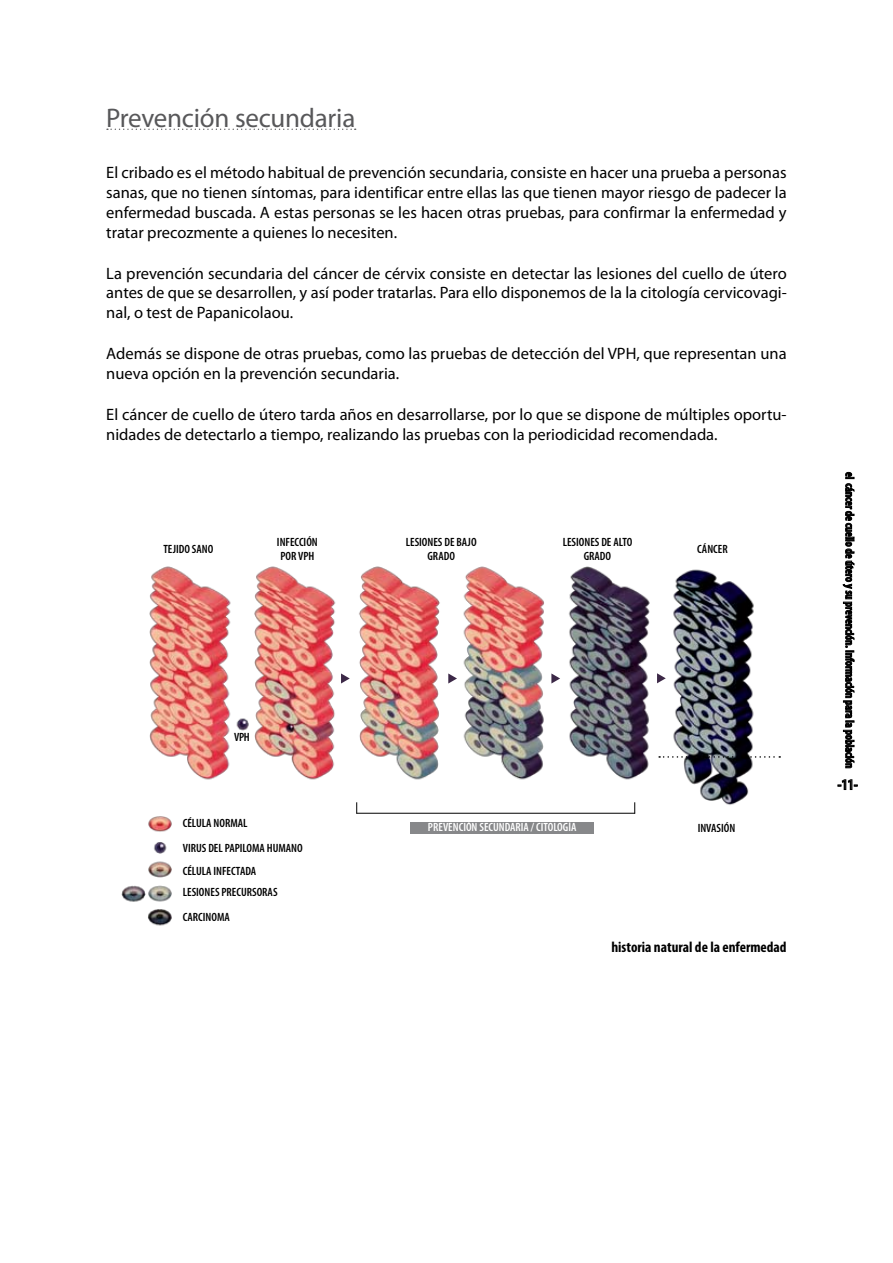
<style>
.page{position:relative;width:893px;height:1263px;background:#fff}
.page>*{position:absolute;margin:0;border:0;box-sizing:border-box;transform-origin:0 0}
.t1{font:27px "Myriad Pro";letter-spacing:-.01em;color:#58585a}
.t2{font:16.5px/19.8px "Myriad Pro";color:#000;text-align:justify}
.t3{font:700 condensed 15px "Myriad Pro";color:#000}
.t4{font:600 condensed 15px "Myriad Pro";color:#000}
.t5{font:600 condensed 12px/14.4px "Myriad Pro";color:#000}
.t6{font:600 condensed 12px "Myriad Pro";color:#fff}
</style>
<div class="page">
<svg style="left:842px;top:472px;width:13px;height:296px"></svg>
<svg style="left:838px;top:779px;width:19px;height:11px"></svg>
<svg style="left:107px;top:129px;width:249px;height:1px"></svg>
<img style="left:121px;top:566px;width:660px;height:360px">
<hr style="left:356px;top:813px;width:279px;height:1px;background:#000">
<div style="left:410px;top:822px;width:184px;height:11px;background:#87888a"></div>
<svg style="left:341px;top:673px;width:9px;height:10px"></svg>
<svg style="left:551px;top:673px;width:9px;height:10px"></svg>
<svg style="left:448px;top:673px;width:9px;height:10px"></svg>
<svg style="left:657px;top:673px;width:9px;height:10px"></svg>
<svg style="left:659px;top:756px;width:121px;height:2px"></svg>
<h1 class="t1" style="left:106px;top:101px;width:251px">Prevención secundaria</h1>
<p class="t2" style="left:106px;top:163px;width:682px">El cribado es el método habitual de prevención secundaria, consiste en hacer una prueba a personas sanas, que no tienen síntomas, para identificar entre ellas las que tienen mayor riesgo de padecer la enfermedad buscada. A estas personas se les hacen otras pruebas, para confirmar la enfermedad y tratar precozmente a quienes lo necesiten.</p>
<p class="t2" style="left:106px;top:263px;width:682px">La prevención secundaria del cáncer de cérvix consiste en detectar las lesiones del cuello de útero antes de que se desarrollen, y así poder tratarlas. Para ello disponemos de la la citología cervicovagi&shy;nal, o test de Papanicolaou.</p>
<p class="t2" style="left:106px;top:344px;width:682px">Además se dispone de otras pruebas, como las pruebas de detección del VPH, que representan una nueva opción en la prevención secundaria.</p>
<p class="t2" style="left:106px;top:404px;width:682px">El cáncer de cuello de útero tarda años en desarrollarse, por lo que se dispone de múltiples oportu&shy;nidades de detectarlo a tiempo, realizando las pruebas con la periodicidad recomendada.</p>
<p class="t5" style="left:277px;top:534px;width:42px">INFECCIÓN<br>POR VPH</p>
<p class="t5" style="left:406px;top:534px;width:72px;text-align:center">LESIONES DE BAJO<br>GRADO</p>
<p class="t5" style="left:563px;top:534px;width:71px;text-align:center">LESIONES DE ALTO<br>GRADO</p>
<p class="t5" style="left:163px;top:542px;width:51px">TEJIDO SANO</p>
<p class="t5" style="left:697px;top:542px;width:32px">CÁNCER</p>
<p class="t5" style="left:234px;top:730px;width:17px">VPH</p>
<p class="t5" style="left:183px;top:811px;width:121px;line-height:23.7px">CÉLULA NORMAL<br>VIRUS DEL PAPILOMA HUMANO<br>CÉLULA INFECTADA</p>
<p class="t5" style="left:183px;top:880px;width:96px;line-height:24.5px">LESIONES PRECURSORAS<br>CARCINOMA</p>
<p class="t6" style="left:428px;top:820px;width:150px">PREVENCIÓN SECUNDARIA / CITOLOGÍA</p>
<p class="t5" style="left:698px;top:821px;width:39px">INVASIÓN</p>
<p class="t3" style="left:611px;top:937px;width:177px">historia natural de la enfermedad</p>
<p class="t5" style="left:857px;top:472px;width:298px;rotate:90deg">el cáncer de cuello de útero y su prevención. Información para la población</p>
<p class="t4" style="left:837px;top:775px;width:22px">-11-</p>
</div>
